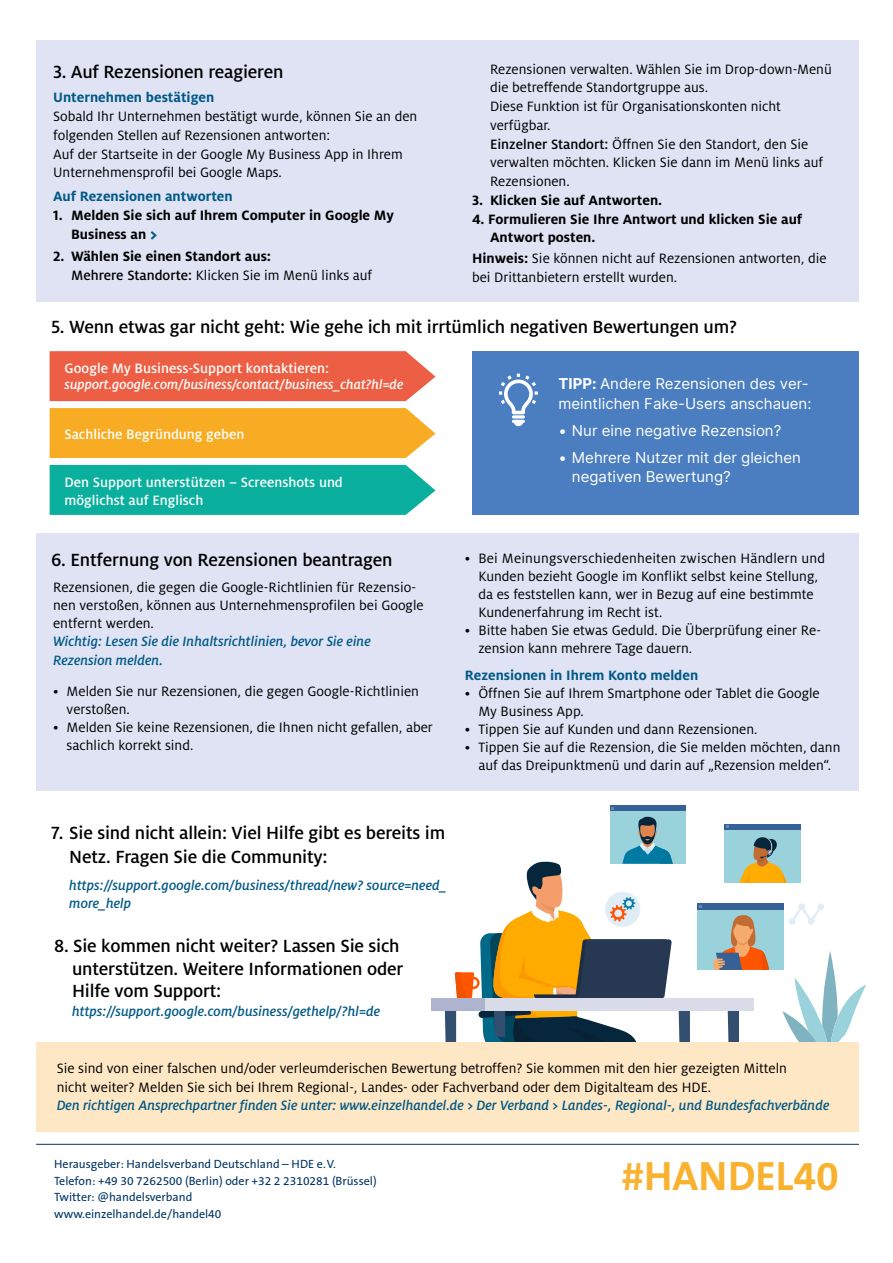
<style>
.page{position:relative;width:893px;height:1263px;background:#fff}
.page>*{position:absolute;margin:0;border:0;box-sizing:border-box;transform-origin:0 0}
.t1{font:700 41.25px "The Sans B7";color:#f9b230}
.t2{font:500 19.5px/22.5px "Milo OT";letter-spacing:-.01em;color:#000}
.t3{font:15px/18.8px "Milo OT";color:#000}
.t4{font:italic 500 15px/18.8px "Milo OT";color:#005986}
.t5{font:700 15px/18.8px "Milo OT";color:#000}
.t6{font:15px/19.5px "Inter";color:#fff}
.t7{font:500 15px/18px "Milo OT";color:#fff}
.t8{font:700 15px "Milo OT";color:#005986}
.t9{font:italic 500 14.7px "Milo OT";letter-spacing:-.005em;color:#fff}
.t10{font:12px/16.5px "The Sans B5 Plain";color:#003463}
.s1{font-size:18px;color:#005986}
.s2{font-weight:500}
.s3{font-weight:400}
.s4{font-weight:700}
</style>
<div class="page">
<div style="left:610px;top:805px;width:75px;height:59px;background:#9ad2dc"></div>
<div style="left:610px;top:805px;width:75px;height:6px;background:#366196"></div>
<svg style="left:445px;top:816px;width:421px;height:226px"></svg>
<div style="left:431px;top:998px;width:278px;height:13px;background:#aeb4cd"></div>
<div style="left:485px;top:998px;width:268px;height:13px;background:#d9dbe8"></div>
<div style="left:36px;top:40px;width:823px;height:262px;background:#dfe3f4"></div>
<div style="left:36px;top:534px;width:823px;height:257px;background:#dfe3f4"></div>
<div style="left:36px;top:1042px;width:823px;height:89px;background:#fee7c5"></div>
<hr style="left:36px;top:1144px;width:823px;height:1px;background:#003463">
<div style="left:472px;top:351px;width:387px;height:164px;background:#4a7ec0"></div>
<div style="left:50px;top:351px;width:385px;height:50px;background:#ec5f44"></div>
<div style="left:50px;top:408px;width:385px;height:50px;background:#f8ac23"></div>
<div style="left:50px;top:465px;width:385px;height:50px;background:#0ab09d"></div>
<svg style="left:512px;top:420px;width:13px;height:6px"></svg>
<svg style="left:512px;top:415px;width:13px;height:4px"></svg>
<svg style="left:499px;top:374px;width:39px;height:40px"></svg>
<h2 class="t2" style="left:53px;top:61px;width:232px">3. Auf Rezensionen reagieren</h2>
<p class="t8" style="left:53px;top:89px;width:163px">Unternehmen bestätigen</p>
<p class="t3" style="left:53px;top:107px;width:366px">Sobald Ihr Unternehmen bestätigt wurde, können Sie an den folgenden Stellen auf Rezensionen antworten:<br>Auf der Startseite in der Google My Business App in Ihrem Unternehmensprofil bei Google Maps.</p>
<p class="t8" style="left:53px;top:188px;width:181px">Auf Rezensionen antworten</p>
<p class="t5" style="left:71px;top:206px;width:324px;text-indent:-18px">1. Melden Sie sich auf Ihrem Computer in Google My<br>Business an <span class="s1">&gt;</span></p>
<p class="t5" style="left:71px;top:247px;width:303px;text-indent:-18px">2. Wählen Sie einen Standort aus:<br><span class="s2">Mehrere Standorte:</span> <span class="s3">Klicken Sie im Menü links auf</span></p>
<p class="t3" style="left:490px;top:60px;width:343px">Rezensionen verwalten. Wählen Sie im Drop-down-Menü die betreffende Standortgruppe aus.<br>Diese Funktion ist für Organisationskonten nicht verfügbar.<br><span class="s2">Einzelner Standort:</span> Öffnen Sie den Standort, den Sie verwalten möchten. Klicken Sie dann im Menü links auf Rezensionen.</p>
<p class="t5" style="left:472px;top:191px;width:192px">3. Klicken Sie auf Antworten.</p>
<p class="t5" style="left:490px;top:209px;width:314px;text-indent:-18px">4. Formulieren Sie Ihre Antwort und klicken Sie auf<br>Antwort posten.</p>
<p class="t3" style="left:472px;top:249px;width:356px"><span class="s4">Hinweis:</span> Sie können nicht auf Rezensionen antworten, die bei Drittanbietern erstellt wurden.</p>
<h2 class="t2" style="left:51px;top:315px;width:688px">5. Wenn etwas gar nicht geht: Wie gehe ich mit irrtümlich negativen Bewertungen um?</h2>
<p class="t7" style="left:64px;top:359px;width:266px">Google My Business-Support kontaktieren:</p>
<p class="t9" style="left:64px;top:376px;width:340px">support.google.com/business/contact/business_chat?hl=de</p>
<p class="t7" style="left:64px;top:425px;width:181px">Sachliche Begründung geben</p>
<p class="t7" style="left:64px;top:473px;width:280px">Den Support unterstützen – Screenshots und möglichst auf Englisch</p>
<p class="t6" style="left:558px;top:374px;width:255px"><span class="s4">TIPP:</span> Andere Rezensionen des ver&shy;meintlichen Fake-Users anschauen:</p>
<p class="t6" style="left:558px;top:420px;width:224px">• Nur eine negative Rezension?</p>
<p class="t6" style="left:572px;top:447px;width:230px;text-indent:-14px">• Mehrere Nutzer mit der gleichen negativen Bewertung?</p>
<h2 class="t2" style="left:51px;top:549px;width:343px">6. Entfernung von Rezensionen beantragen</h2>
<p class="t3" style="left:478px;top:549px;width:348px;line-height:18px;text-indent:-14px">• Bei Meinungsverschiedenheiten zwischen Händlern und Kunden bezieht Google im Konflikt selbst keine Stellung, da es feststellen kann, wer in Bezug auf eine bestimmte Kundenerfahrung im Recht ist.</p>
<p class="t3" style="left:478px;top:621px;width:344px;line-height:18px;text-indent:-14px">• Bitte haben Sie etwas Geduld. Die Überprüfung einer Re&shy;zension kann mehrere Tage dauern.</p>
<p class="t8" style="left:465px;top:666px;width:235px">Rezensionen in Ihrem Konto melden</p>
<p class="t3" style="left:478px;top:684px;width:343px;line-height:18px;text-indent:-14px">• Öffnen Sie auf Ihrem Smartphone oder Tablet die Google<br>My Business App.</p>
<p class="t3" style="left:465px;top:720px;width:294px">• Tippen Sie auf Kunden und dann Rezensionen.</p>
<p class="t3" style="left:465px;top:738px;width:377px;line-height:18px;text-align:center">• Tippen Sie auf die Rezension, die Sie melden möchten, dann auf das Dreipunktmenü und darin auf „Rezension melden“.</p>
<p class="t3" style="left:53px;top:578px;width:372px;line-height:18px">Rezensionen, die gegen die Google-Richtlinien für Rezensio&shy;nen verstoßen, können aus Unternehmensprofilen bei Google entfernt werden.</p>
<p class="t4" style="left:53px;top:632px;width:319px">Wichtig: Lesen Sie die Inhaltsrichtlinien, bevor Sie eine<br>Rezension melden.</p>
<p class="t3" style="left:67px;top:683px;width:354px;line-height:18px;text-indent:-14px">• Melden Sie nur Rezensionen, die gegen Google-Richtlinien verstoßen.</p>
<p class="t3" style="left:67px;top:719px;width:368px;line-height:18px;text-indent:-14px">• Melden Sie keine Rezensionen, die Ihnen nicht gefallen, aber sachlich korrekt sind.</p>
<h2 class="t2" style="left:69px;top:821px;width:378px;line-height:24px;text-indent:-18px">7. Sie sind nicht allein: Viel Hilfe gibt es bereits im<br>Netz. Fragen Sie die Community:</h2>
<p class="t4" style="left:69px;top:877px;width:379px;line-height:18px">https://support.google.com/business/thread/new? source=need_ more_help</p>
<h2 class="t2" style="left:72px;top:935px;width:333px;text-indent:-18px">8. Sie kommen nicht weiter? Lassen Sie sich unterstützen. Weitere Informationen oder<br>Hilfe vom Support:</h2>
<p class="t4" style="left:72px;top:1002px;width:310px">https://support.google.com/business/gethelp/?hl=de</p>
<p class="t3" style="left:57px;top:1059px;width:732px">Sie sind von einer falschen und/oder verleumderischen Bewertung betroffen? Sie kommen mit den hier gezeigten Mitteln nicht weiter? Melden Sie sich bei Ihrem Regional-, Landes- oder Fachverband oder dem Digitalteam des HDE.</p>
<p class="t4" style="left:57px;top:1096px;width:774px">Den richtigen Ansprechpartner finden Sie unter: www.einzelhandel.de &gt; Der Verband &gt; Landes-, Regional-, und Bundesfachverbände</p>
<p class="t10" style="left:54px;top:1156px;width:324px">Herausgeber: Handelsverband Deutschland – HDE e.V.<br>Telefon: +49 30 7262500 (Berlin) oder +32 2 2310281 (Brüssel)<br>Twitter: @handelsverband<br>www.einzelhandel.de/handel40</p>
<h1 class="t1" style="left:622px;top:1154px;width:219px">#HANDEL40</h1>
</div>
